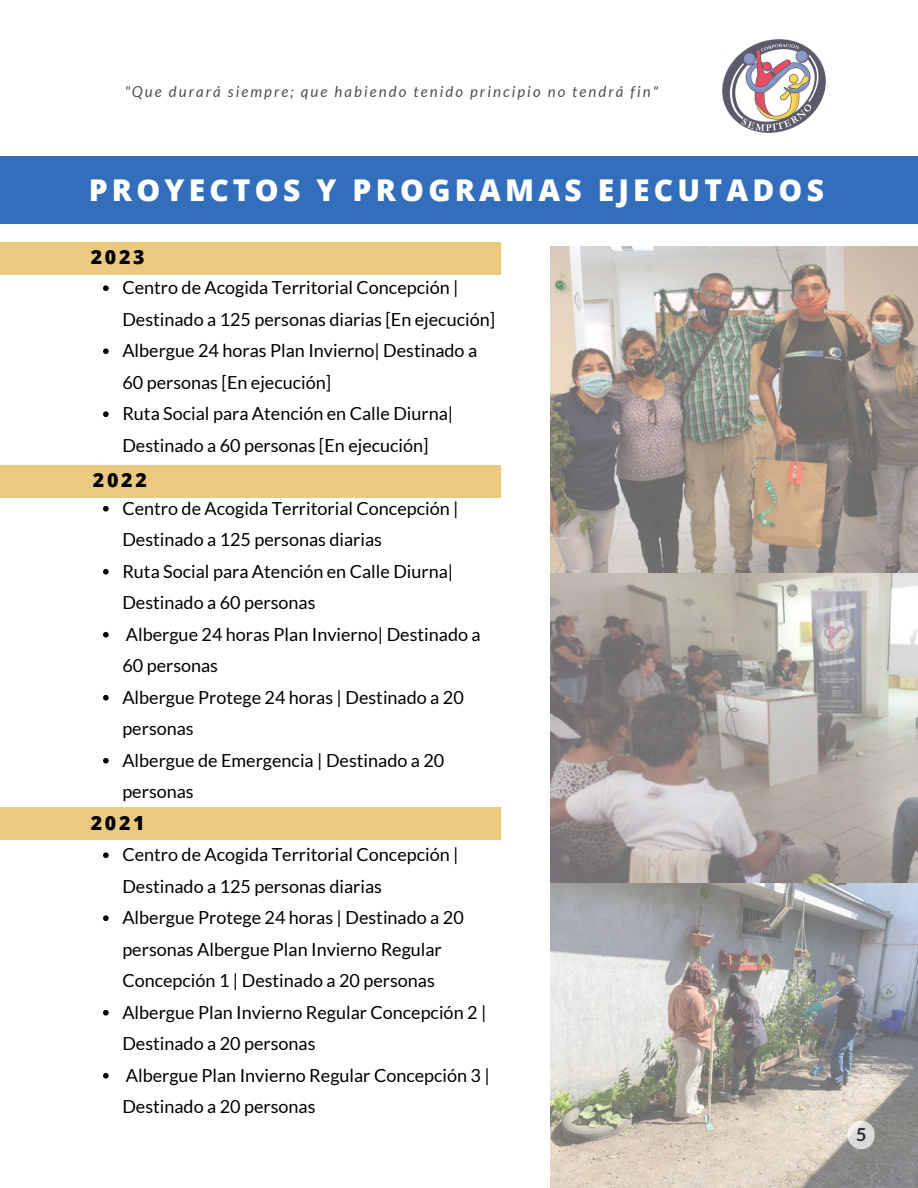
<style>
.page{position:relative;width:918px;height:1188px;background:#fff}
.page>*{position:absolute;margin:0;border:0;box-sizing:border-box;transform-origin:0 0}
.t1{font:800 30px "Open Sans";letter-spacing:.14em;color:#fff}
.t2{font:800 19.5px "Open Sans";letter-spacing:.14em;color:#000}
.t3{font:18px/31.5px "Lato";color:#000}
.t4{font:700 18px "Lato";color:#000}
.t5{font:italic 15px "Lato";letter-spacing:.14em;color:#000}
</style>
<div class="page">
<img style="left:722px;top:40px;width:104px;height:92px">
<div style="left:0;top:156px;width:918px;height:67px;background:#336ebd"></div>
<div style="left:0;top:242px;width:501px;height:32px;background:#eac981"></div>
<div style="left:0;top:465px;width:501px;height:32px;background:#eac981"></div>
<svg style="left:103px;top:285px;width:6px;height:6px"></svg>
<svg style="left:103px;top:348px;width:6px;height:6px"></svg>
<svg style="left:103px;top:411px;width:6px;height:6px"></svg>
<svg style="left:103px;top:506px;width:6px;height:6px"></svg>
<svg style="left:103px;top:569px;width:6px;height:6px"></svg>
<svg style="left:103px;top:632px;width:6px;height:6px"></svg>
<svg style="left:103px;top:695px;width:6px;height:6px"></svg>
<svg style="left:103px;top:758px;width:6px;height:6px"></svg>
<svg style="left:103px;top:852px;width:6px;height:6px"></svg>
<svg style="left:103px;top:915px;width:6px;height:6px"></svg>
<svg style="left:103px;top:1010px;width:6px;height:6px"></svg>
<svg style="left:103px;top:1073px;width:6px;height:6px"></svg>
<img style="left:550px;top:246px;width:368px;height:942px">
<div style="left:0;top:808px;width:501px;height:32px;background:#eac981"></div>
<svg style="left:848px;top:1121px;width:27px;height:28px"></svg>
<p class="t5" style="left:124px;top:82px;width:536px">"Que durará siempre; que habiendo tenido principio no tendrá fin"</p>
<p class="t1" style="left:89px;top:169px;width:737px">PROYECTOS Y PROGRAMAS EJECUTADOS</p>
<p class="t2" style="left:91px;top:243px;width:55px">2023</p>
<p class="t3" style="left:122px;top:272px;width:374px">Centro de Acogida Territorial Concepción |<br>Destinado a 125 personas diarias [En ejecución]</p>
<p class="t3" style="left:122px;top:335px;width:356px">Albergue 24 horas Plan Invierno| Destinado a<br>60 personas [En ejecución]</p>
<p class="t3" style="left:122px;top:398px;width:332px">Ruta Social para Atención en Calle Diurna|<br>Destinado a 60 personas [En ejecución]</p>
<p class="t2" style="left:93px;top:466px;width:55px">2022</p>
<p class="t3" style="left:122px;top:492px;width:338px">Centro de Acogida Territorial Concepción |<br>Destinado a 125 personas diarias</p>
<p class="t3" style="left:122px;top:555px;width:332px">Ruta Social para Atención en Calle Diurna|<br>Destinado a 60 personas</p>
<p class="t3" style="left:122px;top:618px;width:360px">Albergue 24 horas Plan Invierno| Destinado a<br>60 personas</p>
<p class="t3" style="left:122px;top:681px;width:343px">Albergue Protege 24 horas | Destinado a 20 personas</p>
<p class="t3" style="left:122px;top:744px;width:323px">Albergue de Emergencia | Destinado a 20 personas</p>
<p class="t2" style="left:91px;top:809px;width:55px">2021</p>
<p class="t3" style="left:122px;top:839px;width:338px">Centro de Acogida Territorial Concepción |<br>Destinado a 125 personas diarias</p>
<p class="t3" style="left:122px;top:902px;width:343px">Albergue Protege 24 horas | Destinado a 20 personas Albergue Plan Invierno Regular<br>Concepción 1 | Destinado a 20 personas</p>
<p class="t3" style="left:122px;top:996px;width:366px">Albergue Plan Invierno Regular Concepción 2 |<br>Destinado a 20 personas</p>
<p class="t3" style="left:122px;top:1059px;width:369px">Albergue Plan Invierno Regular Concepción 3 |<br>Destinado a 20 personas</p>
<p class="t4" style="left:856px;top:1123px;width:12px">5</p>
</div>
